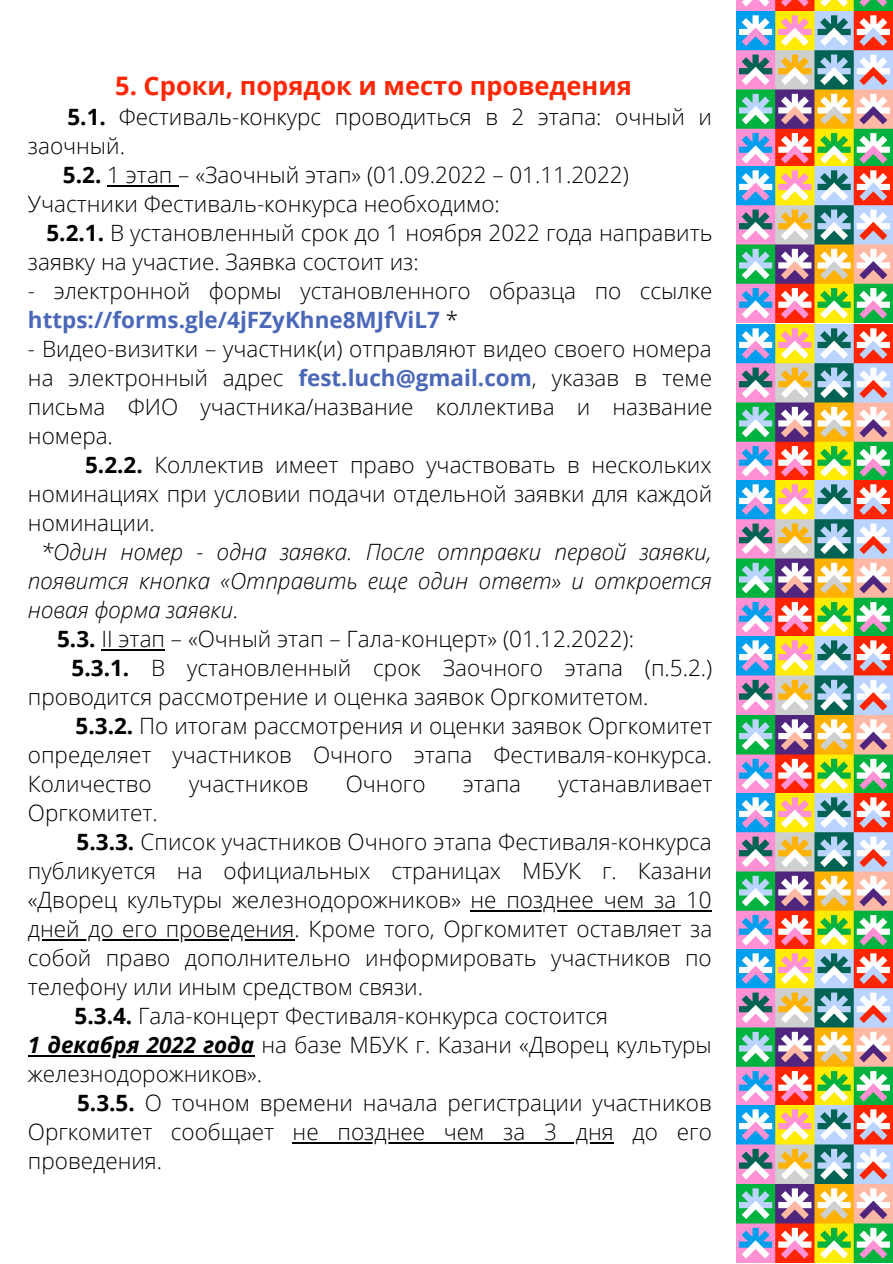
<style>
.page{position:relative;width:893px;height:1264px;background:#fff}
.page>*{position:absolute;margin:0;border:0;box-sizing:border-box;transform-origin:0 0}
.t1{font:700 25.5px "Open Sans";color:#ff2704}
.t2{font:300 22.5px/29px "Open Sans";color:#000;text-align:justify}
.t3{font:italic 300 22.5px "Open Sans";color:#000}
.s1{font-weight:700}
.s2{font-weight:700;color:#4b68b8}
.s3{font-weight:700;font-style:italic}
</style>
<div class="page">
<img style="left:736px;top:0;width:156px;height:166px">
<img style="left:736px;top:166px;width:156px;height:156px">
<img style="left:736px;top:324px;width:156px;height:938px">
<svg style="left:107px;top:185px;width:19px;height:2px"></svg>
<hr style="left:126px;top:185px;width:52px;height:2px;background:#000">
<hr style="left:101px;top:648px;width:64px;height:2px;background:#000">
<hr style="left:470px;top:909px;width:241px;height:2px;background:#000">
<hr style="left:28px;top:938px;width:266px;height:2px;background:#000">
<hr style="left:28px;top:1054px;width:226px;height:2px;background:#000">
<hr style="left:292px;top:1141px;width:321px;height:2px;background:#000">
<p class="t1" style="left:115px;top:68px;width:518px">5. Сроки, порядок и место проведения</p>
<p class="t2" style="left:67px;top:102px;width:646px"><span class="s1">5.1.</span> Фестиваль-конкурс проводиться в 2 этапа: очный и</p>
<p class="t2" style="left:28px;top:131px;width:99px">заочный.</p>
<p class="t2" style="left:63px;top:160px;width:567px"><span class="s1">5.2.</span> 1 этап – «Заочный этап» (01.09.2022 – 01.11.2022)</p>
<p class="t2" style="left:28px;top:189px;width:473px">Участники Фестиваль-конкурса необходимо:</p>
<p class="t2" style="left:46px;top:218px;width:667px"><span class="s1">5.2.1.</span> В установленный срок до 1 ноября 2022 года направить</p>
<p class="t2" style="left:28px;top:246px;width:392px">заявку на участие. Заявка состоит из:</p>
<p class="t2" style="left:28px;top:275px;width:685px">- электронной формы установленного образца по ссылке <span class="s2">https://forms.gle/4jFZyKhne8MJfViL7</span> *</p>
<p class="t2" style="left:28px;top:333px;width:686px">- Видео-визитки – участник(и) отправляют видео своего номера на электронный адрес <span class="s2">fest.luch@gmail.com</span>, указав в теме письма ФИО участника/название коллектива и название номера.</p>
<p class="t2" style="left:28px;top:449px;width:685px;text-indent:57px"><span class="s1">5.2.2.</span> Коллектив имеет право участвовать в нескольких номинациях при условии подачи отдельной заявки для каждой номинации.</p>
<p class="t3" style="left:41px;top:535px;width:672px">*Один номер - одна заявка. После отправки первой заявки,</p>
<p class="t3" style="left:28px;top:564px;width:685px">появится кнопка «Отправить еще один ответ» и откроется</p>
<p class="t3" style="left:28px;top:593px;width:212px">новая форма заявки.</p>
<p class="t2" style="left:57px;top:623px;width:578px"><span class="s1">5.3.</span> II этап – «Очный этап – Гала-концерт» (01.12.2022):</p>
<p class="t2" style="left:72px;top:652px;width:642px"><span class="s1">5.3.1.</span> В установленный срок Заочного этапа (п.5.2.)</p>
<p class="t2" style="left:28px;top:681px;width:622px">проводится рассмотрение и оценка заявок Оргкомитетом.</p>
<p class="t2" style="left:76px;top:710px;width:638px"><span class="s1">5.3.2.</span> По итогам рассмотрения и оценки заявок Оргкомитет</p>
<p class="t2" style="left:28px;top:739px;width:685px">определяет участников Очного этапа Фестиваля-конкурса.</p>
<p class="t2" style="left:28px;top:768px;width:125px">Количество</p>
<p class="t2" style="left:189px;top:768px;width:121px">участников</p>
<p class="t2" style="left:346px;top:768px;width:81px">Очного</p>
<p class="t2" style="left:463px;top:768px;width:60px">этапа</p>
<p class="t2" style="left:558px;top:768px;width:155px">устанавливает</p>
<p class="t2" style="left:28px;top:797px;width:131px">Оргкомитет.</p>
<p class="t2" style="left:77px;top:826px;width:636px"><span class="s1">5.3.3.</span> Список участников Очного этапа Фестиваля-конкурса</p>
<p class="t2" style="left:28px;top:855px;width:685px">публикуется на официальных страницах МБУК г. Казани</p>
<p class="t2" style="left:28px;top:884px;width:685px">«Дворец культуры железнодорожников» не позднее чем за 10</p>
<p class="t2" style="left:28px;top:913px;width:685px">дней до его проведения. Кроме того, Оргкомитет оставляет за</p>
<p class="t2" style="left:28px;top:942px;width:685px">собой право дополнительно информировать участников по</p>
<p class="t2" style="left:28px;top:971px;width:396px">телефону или иным средством связи.</p>
<p class="t2" style="left:75px;top:1000px;width:535px"><span class="s1">5.3.4.</span> Гала-концерт Фестиваля-конкурса состоится</p>
<p class="t2" style="left:28px;top:1029px;width:685px"><span class="s3">1 декабря 2022 года</span> на базе МБУК г. Казани «Дворец культуры</p>
<p class="t2" style="left:28px;top:1058px;width:236px">железнодорожников».</p>
<p class="t2" style="left:77px;top:1087px;width:636px"><span class="s1">5.3.5.</span> О точном времени начала регистрации участников</p>
<p class="t2" style="left:28px;top:1116px;width:685px">Оргкомитет сообщает не позднее чем за 3 дня до его</p>
<p class="t2" style="left:28px;top:1145px;width:136px">проведения.</p>
</div>
